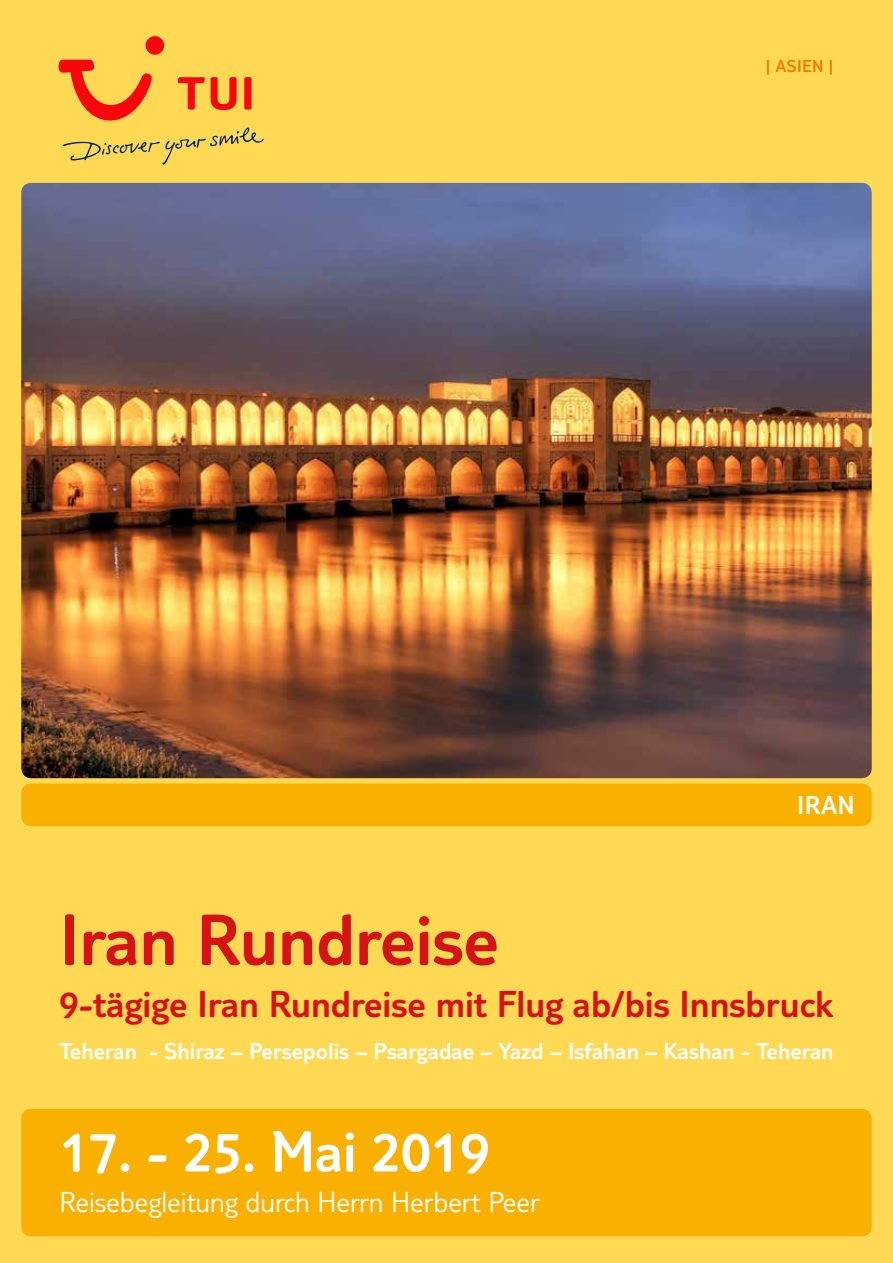
<style>
.page{position:relative;width:893px;height:1263px;background:#ffd854}
.page>*{position:absolute;margin:0;border:0;box-sizing:border-box;transform-origin:0 0}
.t1{font:300 75px "TUI Type";color:#d51317}
.t2{font:300 60px "TUI Type";color:#fff}
.t3{font:300 39px "TUI Type";color:#d51317}
.t4{font:300 30px "TUI Type";color:#fff}
.t5{font:300 27px "TUI Type";color:#fff}
.t6{font:300 24px "TUI Type";letter-spacing:.005em;color:#fff}
.t7{font:300 18px "TUI Type";letter-spacing:.025em;color:#ef7d00}
</style>
<div class="page">
<div style="left:21px;top:783px;width:851px;height:43px;background:#f9b000;border-radius:10px"></div>
<div style="left:21px;top:1109px;width:851px;height:127px;background:#f9b000;border-radius:10px"></div>
<div style="left:146px;top:36px;width:18px;height:19px;background:#f7060c;border-radius:50%"></div>
<svg style="left:59px;top:60px;width:205px;height:105px"></svg>
<img style="left:21px;top:183px;width:851px;height:595px">
<p class="t7" style="left:766px;top:55px;width:69px">| ASIEN |</p>
<p class="t5" style="left:797px;top:789px;width:59px">IRAN</p>
<h1 class="t1" style="left:60px;top:897px;width:441px">Iran Rundreise</h1>
<h3 class="t3" style="left:60px;top:982px;width:775px">9-tägige Iran Rundreise mit Flug ab/bis Innsbruck</h3>
<p class="t6" style="left:60px;top:1037px;width:775px">Teheran - Shiraz – Persepolis – Psargadae – Yazd – Isfahan – Kashan - Teheran</p>
<h2 class="t2" style="left:60px;top:1117px;width:432px">17. - 25. Mai 2019</h2>
<p class="t4" style="left:60px;top:1185px;width:482px">Reisebegleitung durch Herrn Herbert Peer</p>
</div>
